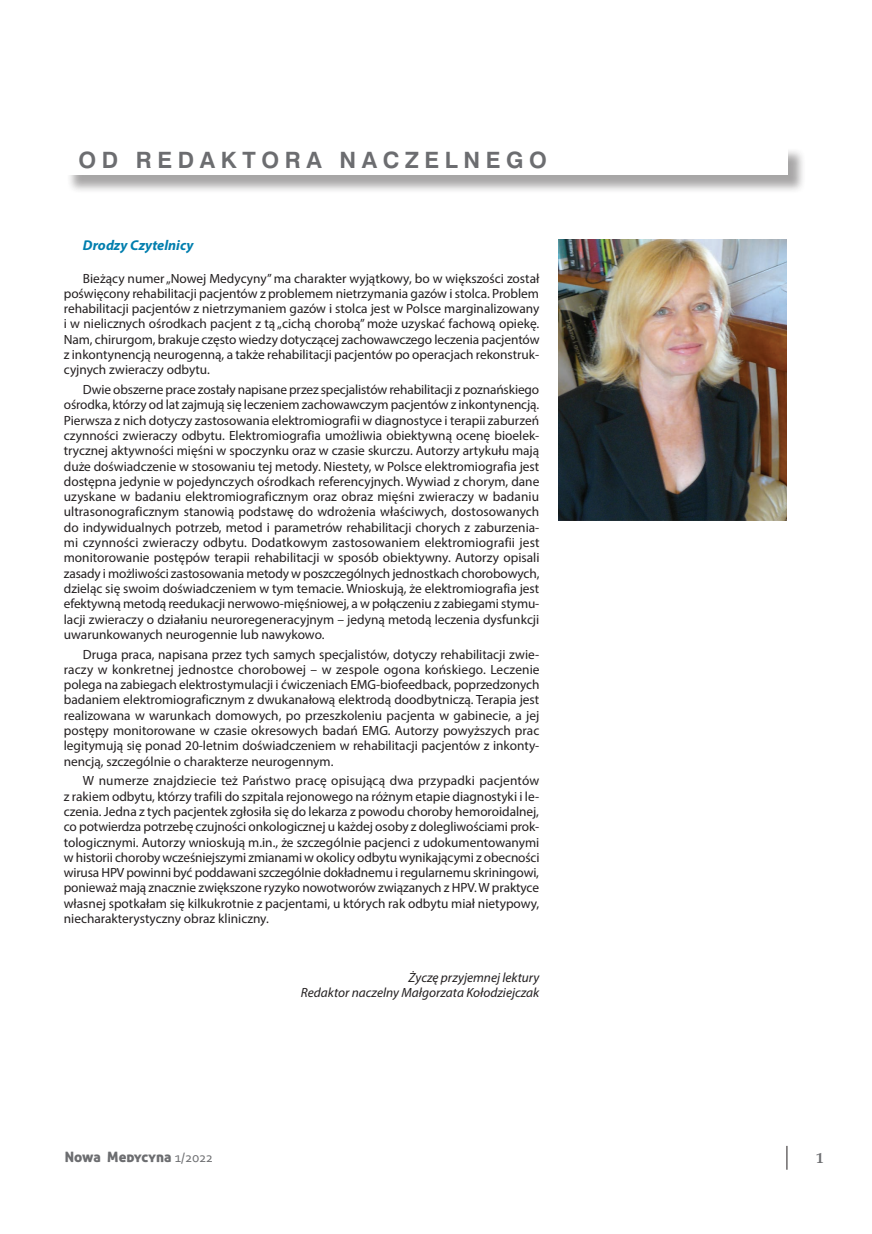
<style>
.page{position:relative;width:872px;height:1234px;background:#fff}
.page>*{position:absolute;margin:0;border:0;box-sizing:border-box;transform-origin:0 0}
.t1{font:700 22.5px "Szwajcar EE";letter-spacing:.25em;color:#6c6d70}
.t2{font:700 15px "Palatino Linotype";color:#6c6d70}
.t3{font:14.25px "Aller Display";letter-spacing:-.005em;color:#6c6d70}
.t4{font:italic 700 14.25px "Myriad Pro";color:#007eae}
.t5{font:13.35px/15.3px "Myriad Pro";color:#231f20;text-align:justify}
.t6{font:italic 13.35px/15.3px "Myriad Pro";color:#231f20;text-align:right}
.s1{font-family:"Corbel"}
</style>
<div class="page">
<svg style="left:786px;top:1145px;width:1px;height:24px"></svg>
<div style="left:66px;top:147px;width:740px;height:47px;background:#231f20;opacity:.4"></div>
<div style="left:64px;top:145px;width:723px;height:30px;background:#fff"></div>
<img style="left:558px;top:239px;width:229px;height:281px">
<h1 class="t1" style="left:78px;top:146px;width:470px">OD REDAKTORA NACZELNEGO</h1>
<p class="t4" style="left:83px;top:236px;width:112px">Drodzy Czytelnicy</p>
<p class="t5" style="left:64px;top:270px;width:477px;text-indent:19px">Bieżący numer „Nowej Medycyny” ma charakter wyjątkowy, bo w większości został poświęcony rehabilitacji pacjentów z problemem nietrzymania gazów i stolca. Problem rehabilitacji pacjentów z nietrzymaniem gazów i stolca jest w Polsce marginalizowany i w nielicznych ośrodkach pacjent z tą „cichą chorobą” może uzyskać fachową opiekę.<br>Nam, chirurgom, brakuje często wiedzy dotyczącej zachowawczego leczenia pacjentów z inkontynencją neurogenną, a także rehabilitacji pacjentów po operacjach rekonstruk&shy;cyjnych zwieraczy odbytu.</p>
<p class="t5" style="left:64px;top:381px;width:477px;text-indent:19px">Dwie obszerne prace zostały napisane przez specjalistów rehabilitacji z poznańskiego ośrodka, którzy od lat zajmują się leczeniem zachowawczym pacjentów z inkontynencją.<br>Pierwsza z nich dotyczy zastosowania elektromiografii w diagnostyce i terapii zaburzeń czynności zwieraczy odbytu. Elektromiografia umożliwia obiektywną ocenę bioelek&shy;trycznej aktywności mięśni w spoczynku oraz w czasie skurczu. Autorzy artykułu mają duże doświadczenie w stosowaniu tej metody. Niestety, w Polsce elektromiografia jest dostępna jedynie w pojedynczych ośrodkach referencyjnych. Wywiad z chorym, dane uzyskane w badaniu elektromiograficznym oraz obraz mięśni zwieraczy w badaniu ultrasonograficznym stanowią podstawę do wdrożenia właściwych, dostosowanych do indywidualnych potrzeb, metod i parametrów rehabilitacji chorych z zaburzenia&shy;mi czynności zwieraczy odbytu. Dodatkowym zastosowaniem elektromiografii jest monitorowanie postępów terapii rehabilitacji w sposób obiektywny. Autorzy opisali zasady i możliwości zastosowania metody w poszczególnych jednostkach chorobowych, dzieląc się swoim doświadczeniem w tym temacie. Wnioskują, że elektromiografia jest efektywną metodą reedukacji nerwowo-mięśniowej, a w połączeniu z zabiegami stymu&shy;lacji zwieraczy o działaniu neuroregeneracyjnym – jedyną metodą leczenia dysfunkcji uwarunkowanych neurogennie lub nawykowo.</p>
<p class="t5" style="left:64px;top:646px;width:477px;text-indent:19px">Druga praca, napisana przez tych samych specjalistów, dotyczy rehabilitacji zwie&shy;raczy w konkretnej jednostce chorobowej – w zespole ogona końskiego. Leczenie polega na zabiegach elektrostymulacji i ćwiczeniach EMG-biofeedback, poprzedzonych badaniem elektromiograficznym z dwukanałową elektrodą doodbytniczą. Terapia jest realizowana w warunkach domowych, po przeszkoleniu pacjenta w gabinecie, a jej postępy monitorowane w czasie okresowych badań EMG. Autorzy powyższych prac legitymują się ponad 20-letnim doświadczeniem w rehabilitacji pacjentów z inkonty&shy;nencją, szczególnie o charakterze neurogennym.</p>
<p class="t5" style="left:64px;top:772px;width:477px;text-indent:19px">W numerze znajdziecie też Państwo pracę opisującą dwa przypadki pacjentów z rakiem odbytu, którzy trafili do szpitala rejonowego na różnym etapie diagnostyki i le&shy;czenia. Jedna z tych pacjentek zgłosiła się do lekarza z powodu choroby hemoroidalnej, co potwierdza potrzebę czujności onkologicznej u każdej osoby z dolegliwościami prok&shy;tologicznymi. Autorzy wnioskują m.in., że szczególnie pacjenci z udokumentowanymi w historii choroby wcześniejszymi zmianami w okolicy odbytu wynikającymi z obecności wirusa HPV powinni być poddawani szczególnie dokładnemu i regularnemu skriningowi, ponieważ mają znacznie zwiększone ryzyko nowotworów związanych z HPV. W praktyce własnej spotkałam się kilkukrotnie z pacjentami, u których rak odbytu miał nietypowy, niecharakterystyczny obraz kliniczny.</p>
<p class="t6" style="left:301px;top:969px;width:240px">Życzę przyjemnej lektury<br>Redaktor naczelny Małgorzata Kołodziejczak</p>
<p class="t3" style="left:65px;top:1147px;width:150px">Nowa Medycyna <span class="s1">1/2022</span></p>
<p class="t2" style="left:816px;top:1146px;width:9px">1</p>
</div>
